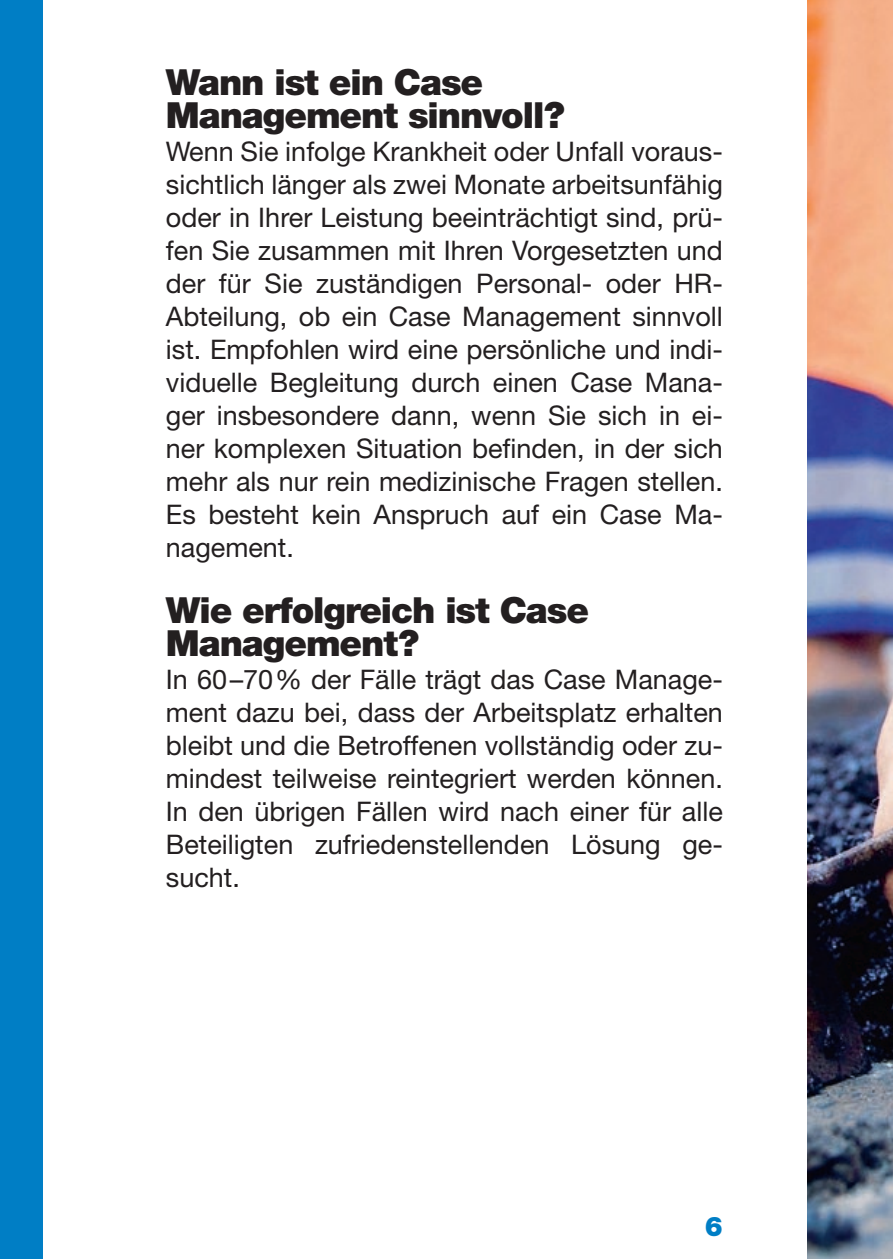
<style>
.page{position:relative;width:893px;height:1259px;background:#fff}
.page>*{position:absolute;margin:0;border:0;box-sizing:border-box;transform-origin:0 0}
.t1{font:900 36px/33px "Helvetica Neue LT Std";letter-spacing:-.03em;color:#231f20}
.t2{font:27px/33px "Helvetica Neue LT Std";color:#231f20;text-align:justify}
.t3{font:900 27px "Helvetica Neue LT Std";color:#007ec5}
</style>
<div class="page">
<img style="left:808px;top:0;width:85px;height:1259px">
<div style="left:0;top:0;width:43px;height:1259px;background:#007ec5"></div>
<h1 class="t1" style="left:166px;top:66px;width:400px">Wann ist ein Case<br>Management sinnvoll?</h1>
<p class="t2" style="left:166px;top:135px;width:559px">Wenn Sie infolge Krankheit oder Unfall voraus&shy;sichtlich länger als zwei Monate arbeitsunfähig oder in Ihrer Leistung beeinträchtigt sind, prü&shy;fen Sie zusammen mit Ihren Vorgesetzten und der für Sie zuständigen Personal- oder HR-Abteilung, ob ein Case Management sinnvoll ist. Empfohlen wird eine persönliche und indi&shy;viduelle Begleitung durch einen Case Mana&shy;ger insbesondere dann, wenn Sie sich in ei&shy;ner komplexen Situation befinden, in der sich mehr als nur rein medizinische Fragen stellen.<br>Es besteht kein Anspruch auf ein Case Ma&shy;nagement.</p>
<h1 class="t1" style="left:166px;top:594px;width:425px">Wie erfolgreich ist Case<br>Management?</h1>
<p class="t2" style="left:166px;top:663px;width:559px">In 60–70% der Fälle trägt das Case Manage&shy;ment dazu bei, dass der Arbeitsplatz erhalten bleibt und die Betroffenen vollständig oder zu&shy;mindest teilweise reintegriert werden können.<br>In den übrigen Fällen wird nach einer für alle Beteiligten zufriedenstellenden Lösung ge&shy;sucht.</p>
<p class="t3" style="left:705px;top:1210px;width:20px">6</p>
</div>
